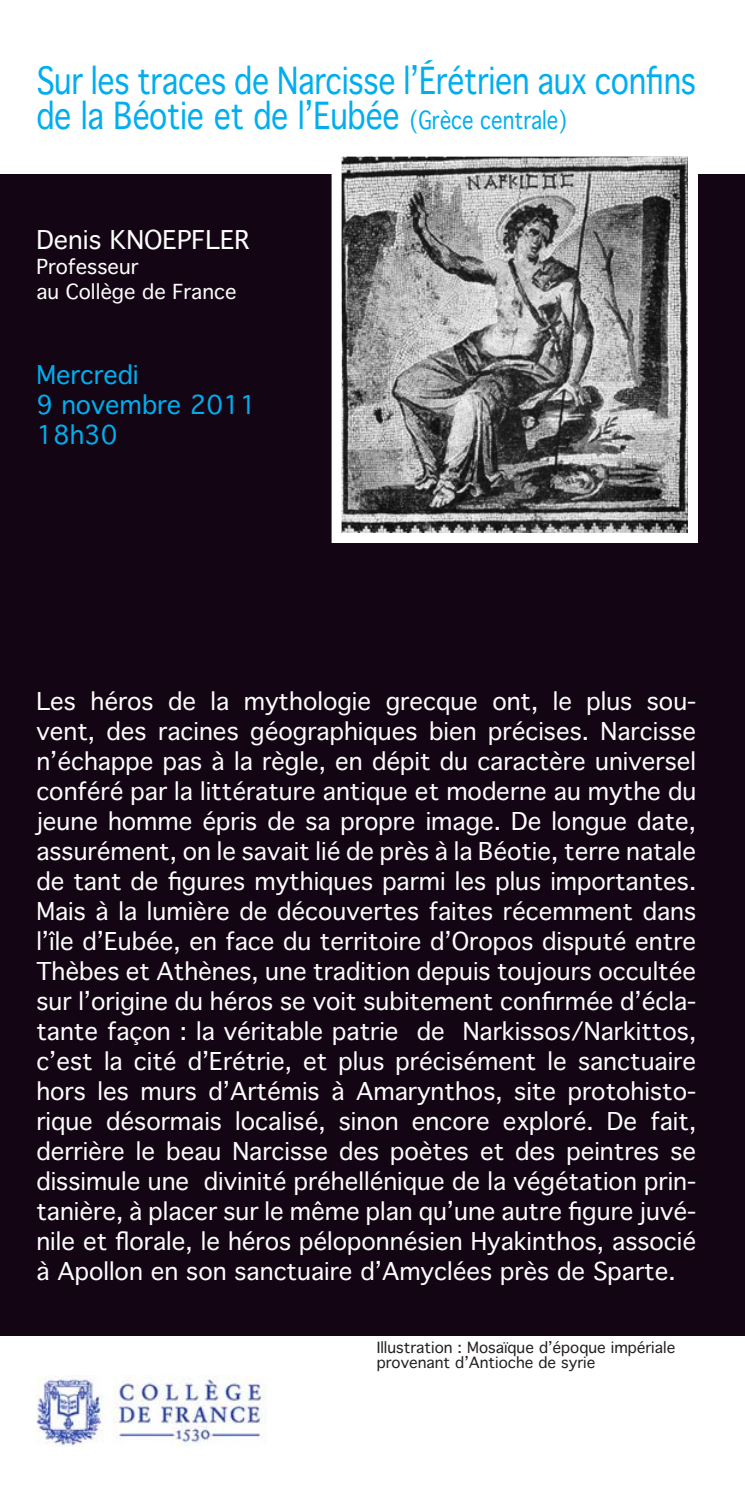
<style>
.page{position:relative;width:745px;height:1489px;background:#fff}
.page>*{position:absolute;margin:0;border:0;box-sizing:border-box;transform-origin:0 0}
.t1{font:36px/35px "Thonburi";letter-spacing:-.01em;color:#00aeef;scale:.83 1}
.t2{font:25px/30px "Thonburi";color:#00aeef}
.t3{font:25px "Thonburi";color:#fff}
.t4{font:23.75px/30px "Thonburi";color:#fff;text-align:justify}
.t5{font:20px/25px "Thonburi";color:#fff}
.t6{font:15px/15px "Thonburi";color:#231f20}
.s1{font-size:24px}
</style>
<div class="page">
<div style="left:0;top:174px;width:744px;height:1161px;background:#140514"></div>
<svg style="left:331px;top:156px;width:366px;height:387px"></svg>
<img style="left:36px;top:1375px;width:230px;height:71px">
<h1 class="t1" style="left:36px;top:63px;width:796px">Sur les traces de Narcisse l’Érétrien aux confins de la Béotie et de l’Eubée <span class="s1">(Grèce centrale)</span></h1>
<p class="t3" style="left:36px;top:219px;width:215px">Denis KNOEPFLER</p>
<p class="t5" style="left:36px;top:254px;width:201px">Professeur<br>au Collège de France</p>
<p class="t2" style="left:36px;top:360px;width:221px">Mercredi<br>9 novembre 2011<br>18h30</p>
<p class="t4" style="left:36px;top:685px;width:661px">Les héros de la mythologie grecque ont, le plus sou&shy;vent, des racines géographiques bien précises. Narcisse n’échappe pas à la règle, en dépit du caractère universel conféré par la littérature antique et moderne au mythe du jeune homme épris de sa propre image. De longue date, assurément, on le savait lié de près à la Béotie, terre natale de tant de figures mythiques parmi les plus importantes.<br>Mais à la lumière de découvertes faites récemment dans l’île d’Eubée, en face du territoire d’Oropos disputé entre Thèbes et Athènes, une tradition depuis toujours occultée sur l’origine du héros se voit subitement confirmée d’écla&shy;tante façon : la véritable patrie de Narkissos/Narkittos, c’est la cité d’Erétrie, et plus précisément le sanctuaire hors les murs d’Artémis à Amarynthos, site protohisto&shy;rique désormais localisé, sinon encore exploré. De fait, derrière le beau Narcisse des poètes et des peintres se dissimule une divinité préhellénique de la végétation prin&shy;tanière, à placer sur le même plan qu’une autre figure juvé&shy;nile et florale, le héros péloponnésien Hyakinthos, associé à Apollon en son sanctuaire d’Amyclées près de Sparte.</p>
<p class="t6" style="left:376px;top:1339px;width:300px">Illustration : Mosaïque d’époque impériale provenant d’Antioche de syrie</p>
</div>
